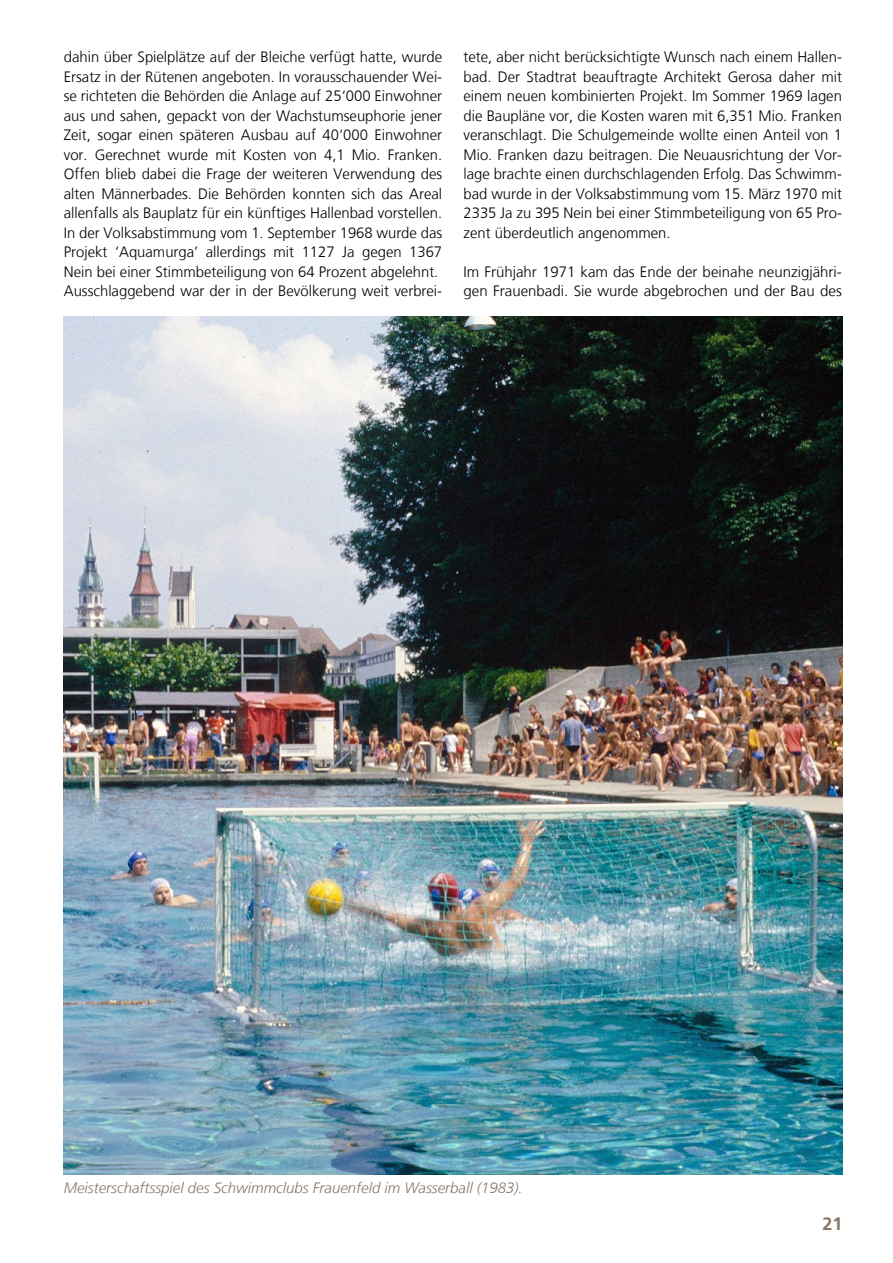
<style>
.page{position:relative;width:893px;height:1263px;background:#fff}
.page>*{position:absolute;margin:0;border:0;box-sizing:border-box;transform-origin:0 0}
.t1{font:700 18px "Frutiger LT";color:#887767}
.t2{font:300 15px/19.5px "Frutiger LT";color:#000}
.t3{font:italic 300 15px "Frutiger LT";color:#887767}
</style>
<div class="page">
<img style="left:64px;top:317px;width:778px;height:858px">
<p class="t2" style="left:64px;top:48px;width:380px">dahin über Spielplätze auf der Bleiche verfügt hatte, wurde Ersatz in der Rütenen angeboten. In vorausschauender Wei&shy;se richteten die Behörden die Anlage auf 25‘000 Einwohner aus und sahen, gepackt von der Wachstumseuphorie jener Zeit, sogar einen späteren Ausbau auf 40‘000 Einwohner vor. Gerechnet wurde mit Kosten von 4,1 Mio. Franken.<br>Offen blieb dabei die Frage der weiteren Verwendung des alten Männerbades. Die Behörden konnten sich das Areal allenfalls als Bauplatz für ein künftiges Hallenbad vorstellen.<br>In der Volksabstimmung vom 1. September 1968 wurde das Projekt ‘Aquamurga’ allerdings mit 1127 Ja gegen 1367<br>Nein bei einer Stimmbeteiligung von 64 Prozent abgelehnt.<br>Ausschlaggebend war der in der Bevölkerung weit verbrei-</p>
<p class="t2" style="left:463px;top:48px;width:380px;text-align:justify">tete, aber nicht berücksichtigte Wunsch nach einem Hallen&shy;bad. Der Stadtrat beauftragte Architekt Gerosa daher mit einem neuen kombinierten Projekt. Im Sommer 1969 lagen die Baupläne vor, die Kosten waren mit 6,351 Mio. Franken veranschlagt. Die Schulgemeinde wollte einen Anteil von 1<br>Mio. Franken dazu beitragen. Die Neuausrichtung der Vor&shy;lage brachte einen durchschlagenden Erfolg. Das Schwimm&shy;bad wurde in der Volksabstimmung vom 15. März 1970 mit 2335 Ja zu 395 Nein bei einer Stimmbeteiligung von 65 Pro&shy;zent überdeutlich angenommen.</p>
<p class="t2" style="left:463px;top:262px;width:380px">Im Frühjahr 1971 kam das Ende der beinahe neunzigjähri&shy;gen Frauenbadi. Sie wurde abgebrochen und der Bau des</p>
<p class="t3" style="left:64px;top:1180px;width:460px">Meisterschaftsspiel des Schwimmclubs Frauenfeld im Wasserball (1983).</p>
<p class="t1" style="left:822px;top:1213px;width:22px">21</p>
</div>
